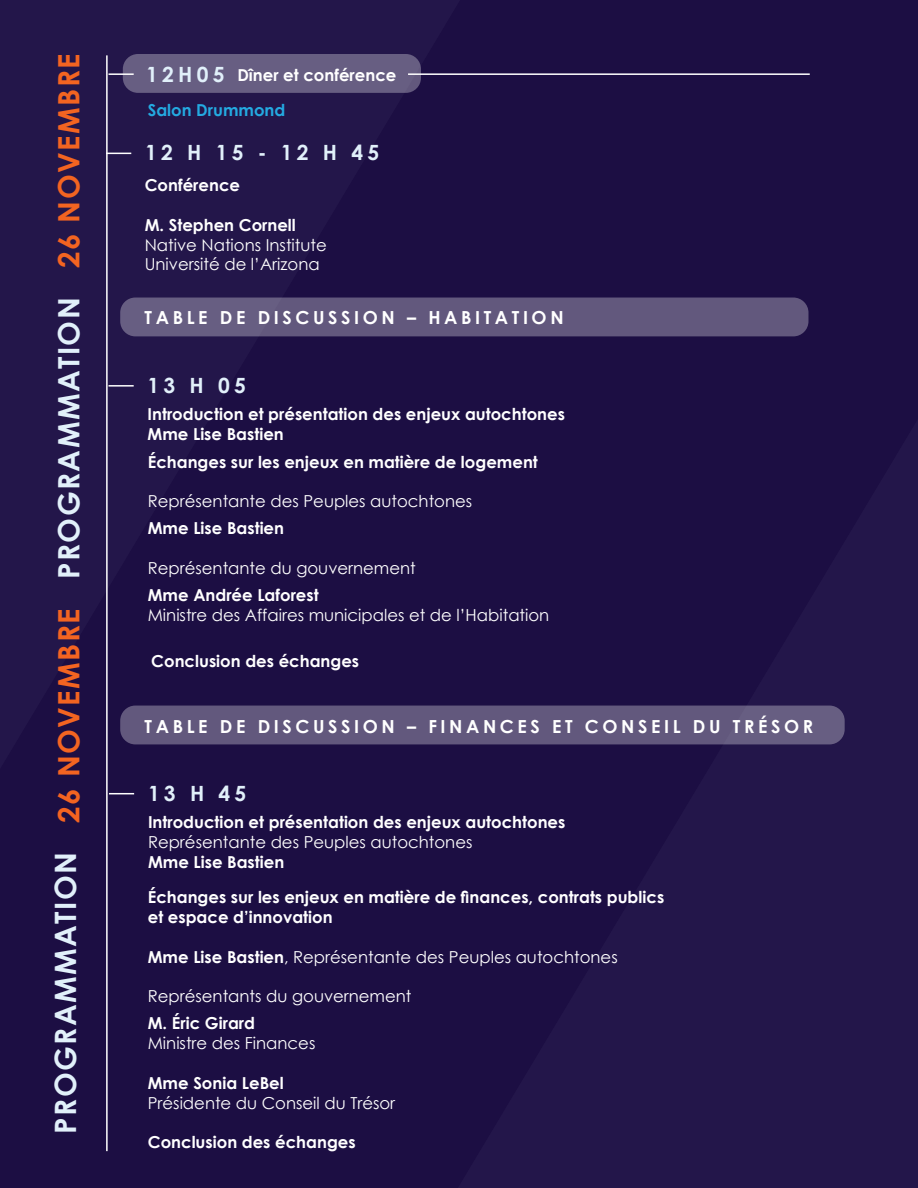
<style>
.page{position:relative;width:918px;height:1188px;background:#1c0e43}
.page>*{position:absolute;margin:0;border:0;box-sizing:border-box;transform-origin:0 0}
.t1{font:700 29.55px "Century Gothic";letter-spacing:.05em;color:#e1f0fa}
.t2{font:700 29.55px "Century Gothic";letter-spacing:.05em;color:#f36421}
.t3{font:700 21px "Century Gothic";letter-spacing:.2em;color:#e1f0fa}
.t4{font:700 18px "Century Gothic";letter-spacing:.2em;color:#fff}
.t5{font:700 16.5px/19.8px "Century Gothic";color:#fff}
.t6{font:16.5px/27px "Century Gothic";color:#fff}
.t7{font:700 16.5px "Century Gothic";color:#24aae1}
.s1{font-weight:700}
.s2{font-weight:400}
</style>
<div class="page">
<svg style="left:108px;top:153px;width:23px;height:1px"></svg>
<div style="left:120px;top:298px;width:688px;height:38px;background:#62587d;border-radius:15px"></div>
<hr style="left:109px;top:385px;width:25px;height:2px;background:#fff">
<div style="left:123px;top:54px;width:298px;height:39px;background:#675e82;border-radius:15px"></div>
<hr style="left:109px;top:73px;width:25px;height:2px;background:#fff">
<hr style="left:408px;top:73px;width:402px;height:2px;background:#fff">
<hr style="left:106px;top:55px;width:2px;height:1096px;background:#fff">
<div style="left:120px;top:706px;width:725px;height:38px;background:#62587d;border-radius:15px"></div>
<svg style="left:109px;top:793px;width:25px;height:1px"></svg>
<p class="t2" style="left:46px;top:268px;width:216px;rotate:-90deg">26 NOVEMBRE</p>
<p class="t1" style="left:46px;top:579px;width:283px;rotate:-90deg">PROGRAMMATION</p>
<p class="t2" style="left:46px;top:823px;width:216px;rotate:-90deg">26 NOVEMBRE</p>
<p class="t1" style="left:43px;top:1134px;width:283px;rotate:-90deg">PROGRAMMATION</p>
<p class="t3" style="left:146px;top:59px;width:80px">12H05</p>
<p class="t5" style="left:237px;top:64px;width:161px">Dîner et conférence</p>
<p class="t7" style="left:148px;top:98px;width:139px">Salon Drummond</p>
<p class="t3" style="left:145px;top:137px;width:235px">12 H 15 - 12 H 45</p>
<p class="t5" style="left:145px;top:174px;width:97px">Conférence</p>
<p class="t5" style="left:145px;top:214px;width:153px">M. Stephen Cornell</p>
<p class="t6" style="left:145px;top:231px;width:184px">Native Nations Institute</p>
<p class="t6" style="left:145px;top:251px;width:176px">Université de l’Arizona</p>
<p class="t4" style="left:145px;top:304px;width:421px">TABLE DE DISCUSSION – HABITATION</p>
<p class="t3" style="left:148px;top:369px;width:100px">13 H 05</p>
<p class="t5" style="left:148px;top:403px;width:419px">Introduction et présentation des enjeux autochtones<br>Mme Lise Bastien</p>
<p class="t5" style="left:148px;top:451px;width:392px">Échanges sur les enjeux en matière de logement</p>
<p class="t6" style="left:148px;top:487px;width:326px">Représentante des Peuples autochtones<br><span class="s1">Mme Lise Bastien</span></p>
<p class="t6" style="left:148px;top:554px;width:270px">Représentante du gouvernement</p>
<p class="t5" style="left:148px;top:584px;width:172px">Mme Andrée Laforest</p>
<p class="t6" style="left:148px;top:601px;width:403px">Ministre des Affaires municipales et de l’Habitation</p>
<p class="t5" style="left:151px;top:651px;width:209px">Conclusion des échanges</p>
<p class="t4" style="left:145px;top:713px;width:670px">TABLE DE DISCUSSION – FINANCES ET CONSEIL DU TRÉSOR</p>
<p class="t3" style="left:148px;top:777px;width:100px">13 H 45</p>
<p class="t5" style="left:148px;top:811px;width:419px">Introduction et présentation des enjeux autochtones<br><span class="s2">Représentante des Peuples autochtones<br></span>Mme Lise Bastien</p>
<p class="t5" style="left:148px;top:887px;width:518px">Échanges sur les enjeux en matière de finances, contrats publics et espace d’innovation</p>
<p class="t6" style="left:148px;top:943px;width:471px"><span class="s1">Mme Lise Bastien</span>, Représentante des Peuples autochtones</p>
<p class="t6" style="left:148px;top:983px;width:265px">Représentants du gouvernement</p>
<p class="t5" style="left:148px;top:1013px;width:109px">M. Éric Girard</p>
<p class="t6" style="left:148px;top:1029px;width:169px">Ministre des Finances</p>
<p class="t5" style="left:148px;top:1072px;width:137px">Mme Sonia LeBel</p>
<p class="t6" style="left:148px;top:1089px;width:249px">Présidente du Conseil du Trésor</p>
<p class="t5" style="left:148px;top:1131px;width:209px">Conclusion des échanges</p>
</div>
